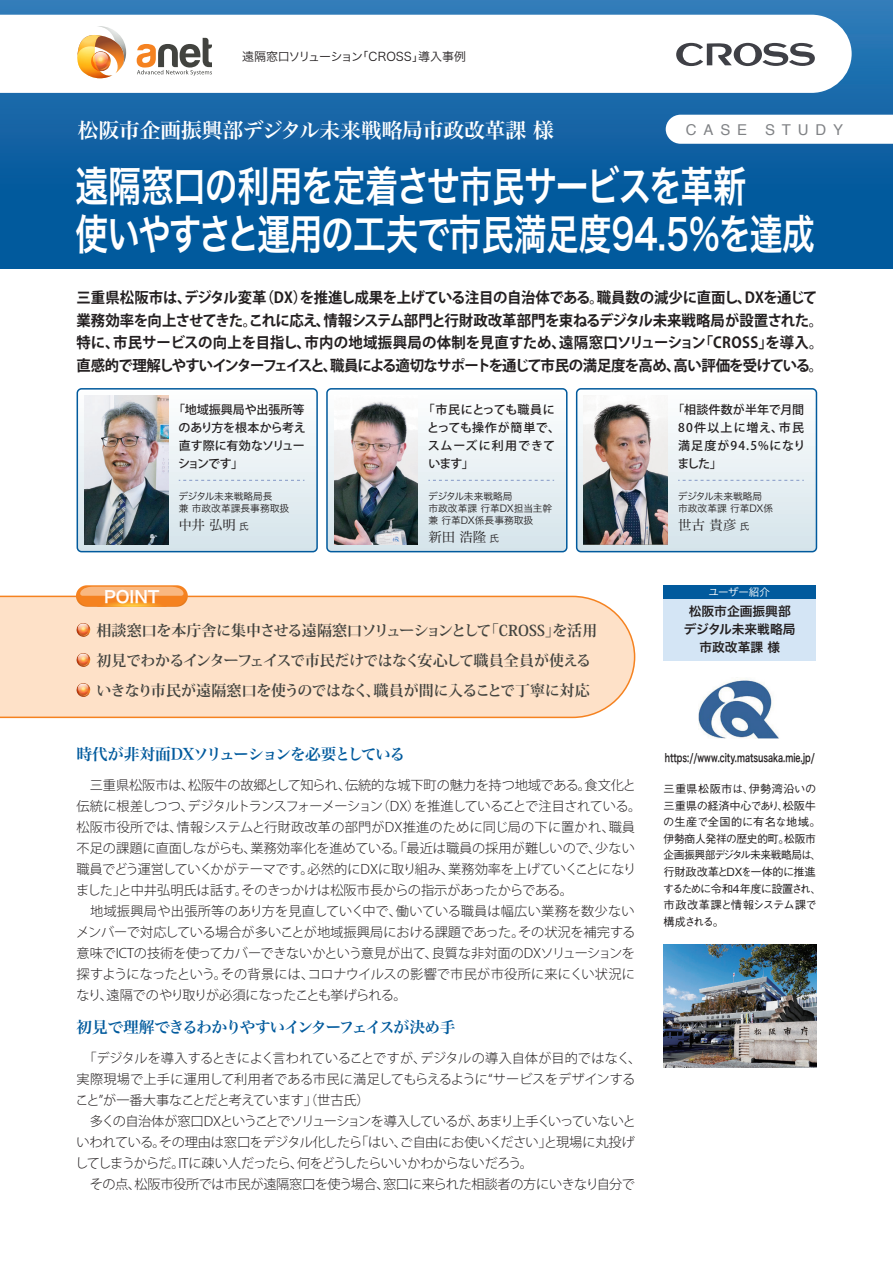
<style>
.page{position:relative;width:893px;height:1263px;background:#fff}
.page>*{position:absolute;margin:0;border:0;box-sizing:border-box;transform-origin:0 0}
.t1{font:42px/48px "Hira Kaku Pro W6";letter-spacing:-.03em;color:#fff;scale:.78 1}
.t2{font:20.7px "Hira Min Pro W6";color:#fff}
.t3{font:16.5px "Hira Kaku Pro W6";color:#fff}
.t4{font:15.75px "Hira Min Pro W6";letter-spacing:-.075em;color:#015a9d}
.t5{font:700 15px/22.5px "Koz Go Pro";letter-spacing:-.035em;color:#231f20;scale:.96 1}
.t6{font:700 15px/30px "Koz Min Pro";letter-spacing:-.03em;color:#42433f}
.t7{font:15px "Helvetica";letter-spacing:.46em;color:#808285}
.t8{font:13.5px "Hira Min Pro W3";letter-spacing:-.01em;color:#231f20}
.t9{font:300 13.2px/21px "Koz Go Pro";letter-spacing:-.015em;color:#231f20}
.t10{font:12.75px/18px "Hira Kaku Pro W6";color:#231f20;text-align:center}
.t11{font:500 12px/18px "Koz Go Pro";color:#231f20;text-align:justify}
.t12{font:500 12px/18px "Koz Go Pro";letter-spacing:.045em;color:#231f20}
.t13{font:500 12px/18px "Koz Go Pro";letter-spacing:.035em;color:#231f20}
.t14{font:12px "Hira Kaku Pro N W3";color:#231f20}
.t15{font:11.4px "Hira Kaku Pro W6";color:#231f20;scale:.69 1}
.t16{font:500 11.25px/16.5px "Gothic BBB Pro";letter-spacing:-.03em;color:#231f20}
.t17{font:10.5px "Hira Kaku Pro W3";letter-spacing:-.03em;color:#fff}
.t18{font:9.75px/12px "Hira Kaku Pro W3";color:#231f20}
.s1{font-family:"Hira Kaku Pro W3";font-size:9.75px}
</style>
<div class="page">
<img style="left:0;top:0;width:893px;height:269px">
<svg style="left:666px;top:115px;width:227px;height:29px"></svg>
<svg style="left:0;top:15px;width:852px;height:78px"></svg>
<div style="left:0;top:595px;width:636px;height:124px;background:#fee1c8"></div>
<svg style="left:76px;top:585px;width:112px;height:22px"></svg>
<svg style="left:76px;top:623px;width:15px;height:14px"></svg>
<svg style="left:76px;top:653px;width:15px;height:14px"></svg>
<svg style="left:76px;top:683px;width:15px;height:14px"></svg>
<svg style="left:78px;top:587px;width:107px;height:20px;background:#f69e4c"></svg>
<svg style="left:137px;top:38px;width:75px;height:38px"></svg>
<svg style="left:77px;top:26px;width:49px;height:52px"></svg>
<div style="left:663px;top:599px;width:153px;height:61px;background:#d4e5f5"></div>
<div style="left:663px;top:585px;width:153px;height:14px;background:#015a9d"></div>
<img style="left:699px;top:680px;width:80px;height:58px">
<svg style="left:77px;top:389px;width:240px;height:163px"></svg>
<img style="left:84px;top:396px;width:84px;height:148px">
<svg style="left:327px;top:389px;width:240px;height:163px"></svg>
<img style="left:334px;top:396px;width:84px;height:148px">
<svg style="left:577px;top:389px;width:239px;height:163px"></svg>
<img style="left:584px;top:396px;width:84px;height:148px">
<img style="left:664px;top:945px;width:152px;height:123px">
<svg style="left:676px;top:43px;width:139px;height:23px"></svg>
<p class="t14" style="left:242px;top:45px;width:225px">遠隔窓口ソリューション「CROSS」導入事例</p>
<h2 class="t2" style="left:78px;top:112px;width:478px">松阪市企画振興部デジタル未来戦略局市政改革課 様</h2>
<p class="t7" style="left:686px;top:118px;width:159px">CASE STUDY</p>
<h1 class="t1" style="left:76px;top:160px;width:950px">遠隔窓口の利用を定着させ市民サービスを革新<br>使いやすさと運用の工夫で市民満足度94.5%を達成</h1>
<p class="t5" style="left:76px;top:288px;width:780px">三重県松阪市は、デジタル変革（DX）を推進し成果を上げている注目の自治体である。職員数の減少に直面し、DXを通じて業務効率を向上させてきた。これに応え、情報システム部門と行財政改革部門を束ねるデジタル未来戦略局が設置された。特に、市民サービスの向上を目指し、市内の地域振興局の体制を見直すため、遠隔窓口ソリューション「CROSS」を導入。直感的で理解しやすいインターフェイスと、職員による適切なサポートを通じて市民の満足度を高め、高い評価を受けている。</p>
<p class="t11" style="left:178px;top:401px;width:129px;text-indent:-5px">「地域振興局や出張所等のあり方を根本から考え直す際に有効なソリューションです」</p>
<p class="t18" style="left:178px;top:489px;width:112px">デジタル未来戦略局長<br>兼 市政改革課長事務取扱</p>
<p class="t8" style="left:178px;top:513px;width:72px">中井 弘明 <span class="s1">氏</span></p>
<p class="t3" style="left:104px;top:582px;width:57px">POINT</p>
<p class="t13" style="left:427px;top:401px;width:134px;text-indent:-5px">「市民にとっても職員にとっても操作が簡単で、スムーズに利用できています」</p>
<p class="t18" style="left:428px;top:489px;width:126px">デジタル未来戦略局<br>市政改革課 行革DX担当主幹兼 行革DX係長事務取扱</p>
<p class="t8" style="left:428px;top:525px;width:72px">新田 浩隆 <span class="s1">氏</span></p>
<p class="t6" style="left:96px;top:614px;width:503px">相談窓口を本庁舎に集中させる遠隔窓口ソリューションとして「CROSS」を活用初見でわかるインターフェイスで市民だけではなく安心して職員全員が使えるいきなり市民が遠隔窓口を使うのではなく、職員が間に入ることで丁寧に対応</p>
<p class="t4" style="left:77px;top:740px;width:330px">時代が非対面DXソリューションを必要としている</p>
<p class="t9" style="left:76px;top:775px;width:567px;text-indent:14px">三重県松阪市は、松阪牛の故郷として知られ、伝統的な城下町の魅力を持つ地域である。食文化と伝統に根差しつつ、デジタルトランスフォーメーション（DX）を推進していることで注目されている。松阪市役所では、情報システムと行財政改革の部門がDX推進のために同じ局の下に置かれ、職員不足の課題に直面しながらも、業務効率化を進めている。「最近は職員の採用が難しいので、少ない職員でどう運営していくかがテーマです。必然的にDXに取り組み、業務効率を上げていくことになりました」と中井弘明氏は話す。そのきっかけは松阪市長からの指示があったからである。<br>　地域振興局や出張所等のあり方を見直していく中で、働いている職員は幅広い業務を数少ないメンバーで対応している場合が多いことが地域振興局における課題であった。その状況を補完する意味でICTの技術を使ってカバーできないかという意見が出て、良質な非対面のDXソリューションを探すようになったという。その背景には、コロナウイルスの影響で市民が市役所に来にくい状況になり、遠隔でのやり取りが必須になったことも挙げられる。</p>
<p class="t4" style="left:77px;top:1013px;width:381px">初見で理解できるわかりやすいインターフェイスが決め手</p>
<p class="t9" style="left:76px;top:1048px;width:567px;text-indent:8px">「デジタルを導入するときによく言われていることですが、デジタルの導入自体が目的ではなく、実際現場で上手に運用して利用者である市民に満足してもらえるように“サービスをデザインすること”が一番大事なことだと考えています」（世古氏）</p>
<p class="t9" style="left:75px;top:1111px;width:562px;text-align:justify;text-indent:15px">多くの自治体が窓口DXということでソリューションを導入しているが、あまり上手くいっていないといわれている。その理由は窓口をデジタル化したら「はい、ご自由にお使いください」と現場に丸投げしてしまうからだ。ITに疎い人だったら、何をどうしたらいいかわからないだろう。</p>
<p class="t9" style="left:90px;top:1174px;width:547px">その点、松阪市役所では市民が遠隔窓口を使う場合、窓口に来られた相談者の方にいきなり自分で</p>
<p class="t12" style="left:677px;top:401px;width:130px;text-indent:-5px">「相談件数が半年で月間<br>80件以上に増え、市民満足度が94.5%になりました」</p>
<p class="t18" style="left:678px;top:489px;width:97px">デジタル未来戦略局市政改革課 行革DX係</p>
<p class="t8" style="left:678px;top:513px;width:73px">世古 貴彦 <span class="s1">氏</span></p>
<p class="t17" style="left:708px;top:583px;width:63px">ユーザー紹介</p>
<p class="t10" style="left:684px;top:602px;width:113px">松阪市企画振興部デジタル未来戦略局市政改革課 様</p>
<p class="t15" style="left:665px;top:748px;width:219px">https://www.city.matsusaka.mie.jp/</p>
<p class="t16" style="left:663px;top:780px;width:160px">三重県松阪市は、伊勢湾沿いの三重県の経済中心であり、松阪牛の生産で全国的に有名な地域。伊勢商人発祥の歴史的町。松阪市企画振興部デジタル未来戦略局は、行財政改革とDXを一体的に推進するために令和4年度に設置され、市政改革課と情報システム課で構成される。</p>
</div>
